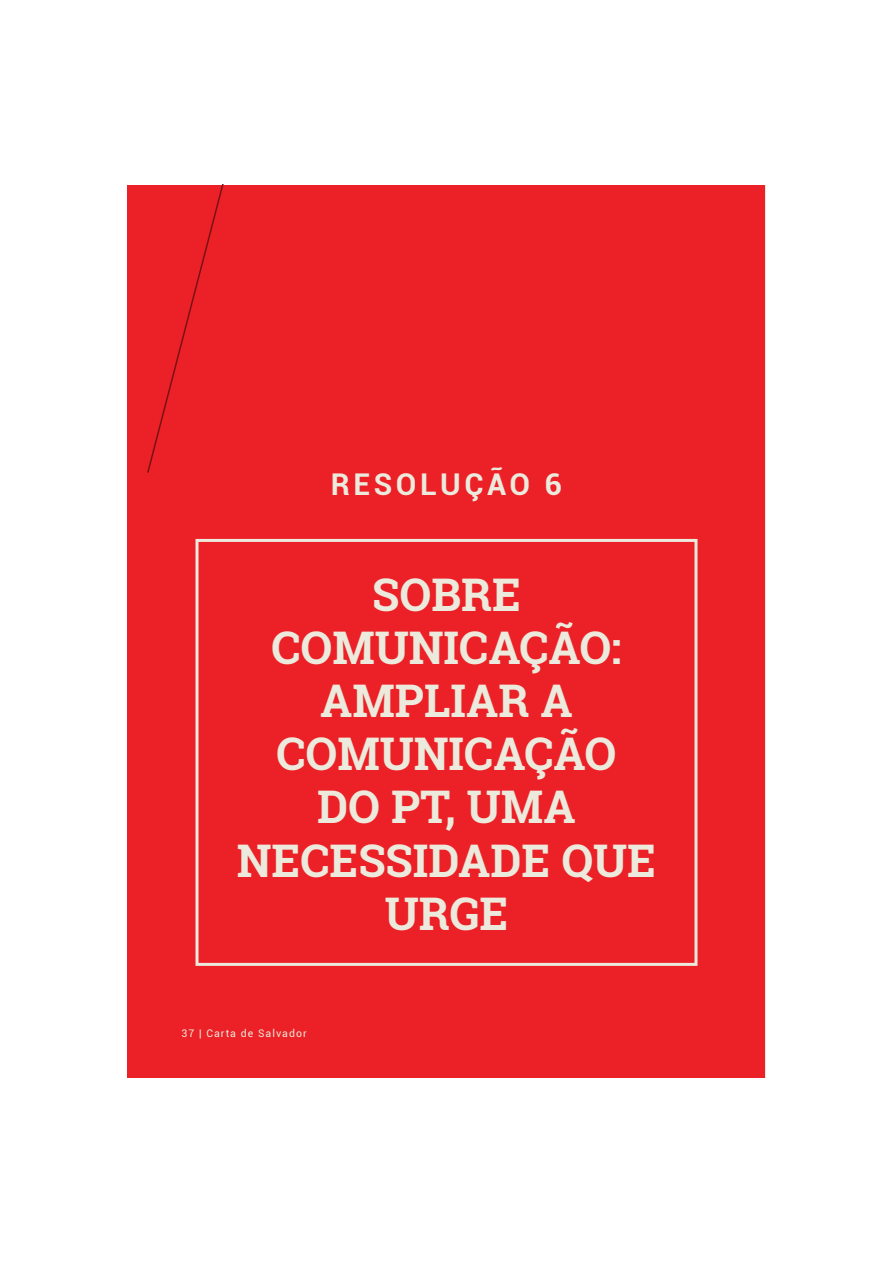
<style>
.page{position:relative;width:893px;height:1263px;background:#fff}
.page>*{position:absolute;margin:0;border:0;box-sizing:border-box;transform-origin:0 0}
.t1{font:700 45px/53.1px "Roboto Slab";color:#ebeadc;text-align:center}
.t2{font:700 30px "Roboto";letter-spacing:.12em;color:#ebeadc}
.t3{font:10.5px "Roboto";letter-spacing:.1em;color:#ebeadc}
</style>
<div class="page">
<div style="left:127px;top:185px;width:638px;height:893px;background:#ec2027"></div>
<svg style="left:147px;top:185px;width:77px;height:288px"></svg>
<div style="left:195px;top:539px;width:502px;height:427px;border:3px solid #ebeadc"></div>
<p class="t2" style="left:331px;top:468px;width:233px">RESOLUÇÃO 6</p>
<p class="t1" style="left:237px;top:567px;width:421px">SOBRE<br>COMUNICAÇÃO:<br>AMPLIAR A<br>COMUNICAÇÃO<br>DO PT, UMA<br>NECESSIDADE QUE<br>URGE</p>
<p class="t3" style="left:181px;top:1027px;width:127px">37 | Carta de Salvador</p>
</div>
